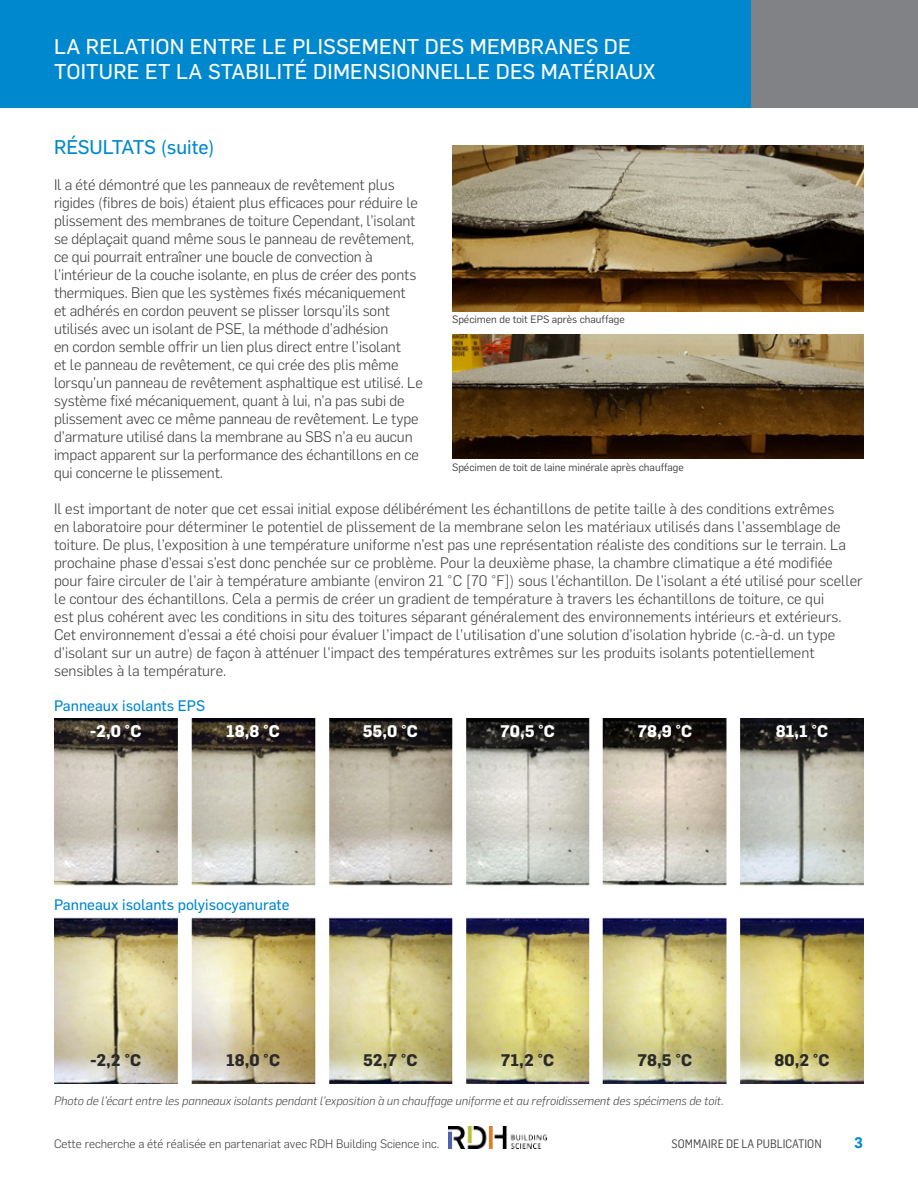
<style>
.page{position:relative;width:918px;height:1188px;background:#fff}
.page>*{position:absolute;margin:0;border:0;box-sizing:border-box;transform-origin:0 0}
.t1{font:21px/25.2px "Flama Basic";letter-spacing:.01em;color:#fff}
.t2{font:19.5px "Flama Basic";color:#0088ce}
.t3{font:700 16.5px "Flama";color:#fff}
.t4{font:700 16.5px "Flama";color:#2b292a}
.t5{font:300 15px/18px "Flama";color:#3e3e3f}
.t6{font:15px "Flama Basic";color:#0088ce}
.t7{font:600 15px "Flama";color:#0088ce}
.t8{font:italic 300 12px "Flama";color:#3e3e3f}
.t9{font:300 12px "Flama";color:#3e3e3f}
.t10{font:12px "Flama Semicondensed";color:#3e3e3f}
.t11{font:10.5px "Flama";color:#3e3e3f}
</style>
<div class="page">
<div style="left:0;top:0;width:918px;height:108px;background:#0088ce"></div>
<div style="left:752px;top:0;width:166px;height:108px;background:#808285"></div>
<img style="left:452px;top:335px;width:412px;height:124px">
<img style="left:452px;top:146px;width:412px;height:165px">
<img style="left:448px;top:1127px;width:99px;height:21px">
<img style="left:54px;top:718px;width:810px;height:168px">
<img style="left:54px;top:917px;width:810px;height:167px">
<p class="t1" style="left:54px;top:32px;width:603px">LA RELATION ENTRE LE PLISSEMENT DES MEMBRANES DE<br>TOITURE ET LA STABILITÉ DIMENSIONNELLE DES MATÉRIAUX</p>
<p class="t2" style="left:54px;top:133px;width:162px">RÉSULTATS (suite)</p>
<p class="t5" style="left:54px;top:174px;width:370px">Il a été démontré que les panneaux de revêtement plus rigides (fibres de bois) étaient plus efficaces pour réduire le plissement des membranes de toiture Cependant, l’isolant se déplaçait quand même sous le panneau de revêtement, ce qui pourrait entraîner une boucle de convection à l’intérieur de la couche isolante, en plus de créer des ponts thermiques. Bien que les systèmes fixés mécaniquement<br>et adhérés en cordon peuvent se plisser lorsqu’ils sont utilisés avec un isolant de PSE, la méthode d’adhésion<br>en cordon semble offrir un lien plus direct entre l’isolant<br>et le panneau de revêtement, ce qui crée des plis même lorsqu’un panneau de revêtement asphaltique est utilisé. Le système fixé mécaniquement, quant à lui, n’a pas subi de plissement avec ce même panneau de revêtement. Le type d’armature utilisé dans la membrane au SBS n’a eu aucun impact apparent sur la performance des échantillons en ce qui concerne le plissement.</p>
<p class="t5" style="left:54px;top:498px;width:810px">Il est important de noter que cet essai initial expose délibérément les échantillons de petite taille à des conditions extrêmes<br>en laboratoire pour déterminer le potentiel de plissement de la membrane selon les matériaux utilisés dans l’assemblage de toiture. De plus, l’exposition à une température uniforme n’est pas une représentation réaliste des conditions sur le terrain. La prochaine phase d’essai s’est donc penchée sur ce problème. Pour la deuxième phase, la chambre climatique a été modifiée pour faire circuler de l’air à température ambiante (environ 21 °C [70 °F]) sous l’échantillon. De l’isolant a été utilisé pour sceller le contour des échantillons. Cela a permis de créer un gradient de température à travers les échantillons de toiture, ce qui<br>est plus cohérent avec les conditions in situ des toitures séparant généralement des environnements intérieurs et extérieurs.<br>Cet environnement d’essai a été choisi pour évaluer l’impact de l’utilisation d’une solution d’isolation hybride (c.-à-d. un type d’isolant sur un autre) de façon à atténuer l’impact des températures extrêmes sur les produits isolants potentiellement sensibles à la température.</p>
<p class="t11" style="left:452px;top:312px;width:174px">Spécimen de toit EPS après chauffage</p>
<p class="t11" style="left:452px;top:460px;width:233px">Spécimen de toit de laine minérale après chauffage</p>
<p class="t6" style="left:54px;top:695px;width:153px">Panneaux isolants EPS</p>
<p class="t3" style="left:90px;top:719px;width:53px">-2,0 °C</p>
<p class="t3" style="left:226px;top:719px;width:55px">18,8 °C</p>
<p class="t3" style="left:363px;top:719px;width:57px">55,0 °C</p>
<p class="t3" style="left:500px;top:719px;width:56px">70,5 °C</p>
<p class="t3" style="left:637px;top:719px;width:56px">78,9 °C</p>
<p class="t3" style="left:776px;top:719px;width:54px">81,1 °C</p>
<p class="t6" style="left:54px;top:895px;width:237px">Panneaux isolants polyisocyanurate</p>
<p class="t4" style="left:91px;top:1048px;width:52px">-2,2 °C</p>
<p class="t4" style="left:226px;top:1048px;width:56px">18,0 °C</p>
<p class="t4" style="left:363px;top:1048px;width:56px">52,7 °C</p>
<p class="t4" style="left:501px;top:1048px;width:55px">71,2 °C</p>
<p class="t4" style="left:638px;top:1048px;width:56px">78,5 °C</p>
<p class="t4" style="left:775px;top:1048px;width:57px">80,2 °C</p>
<p class="t8" style="left:54px;top:1093px;width:671px">Photo de l’écart entre les panneaux isolants pendant l’exposition à un chauffage uniforme et au refroidissement des spécimens de toit.</p>
<p class="t9" style="left:54px;top:1136px;width:387px">Cette recherche a été réalisée en partenariat avec RDH Building Science inc.</p>
<p class="t10" style="left:671px;top:1136px;width:152px">SOMMAIRE DE LA PUBLICATION</p>
<p class="t7" style="left:854px;top:1132px;width:10px">3</p>
</div>
